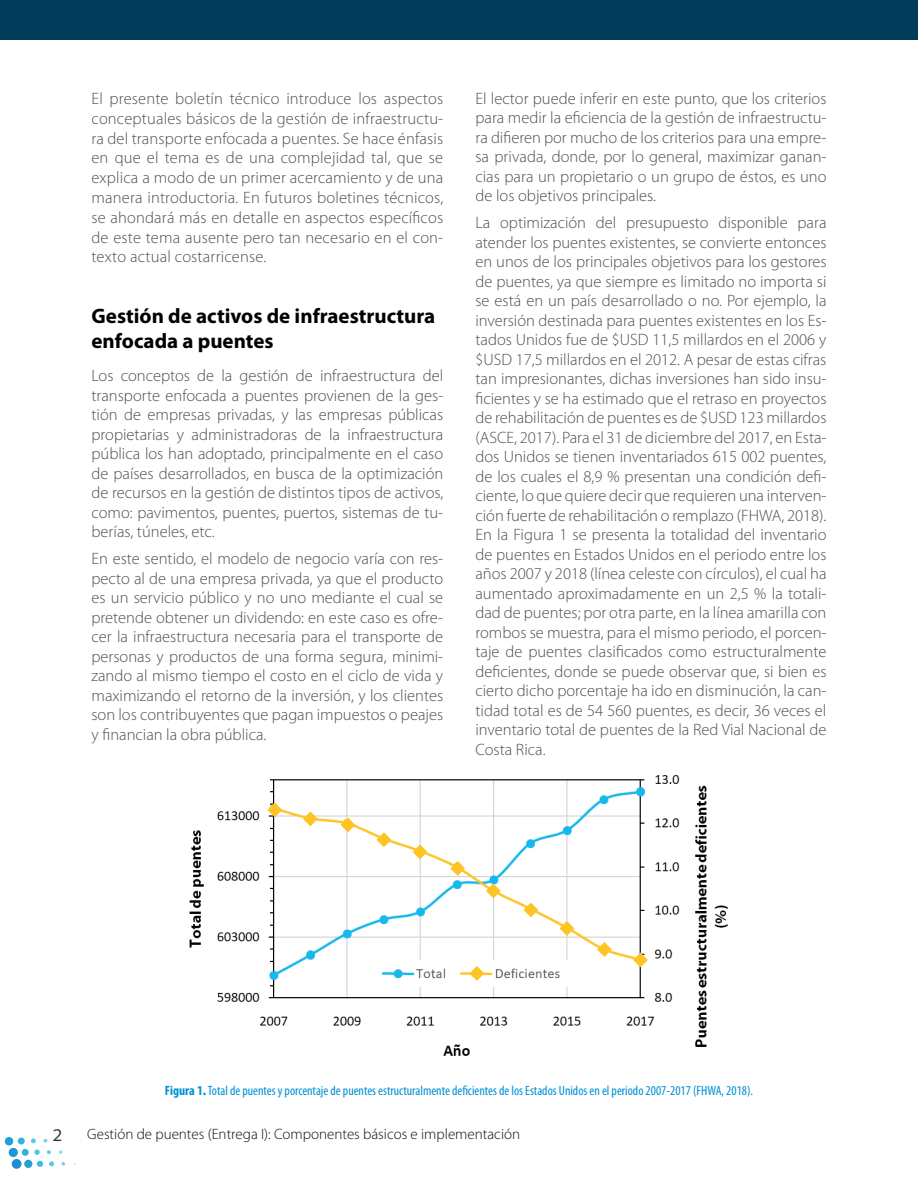
<style>
.page{position:relative;width:918px;height:1188px;background:#fff}
.page>*{position:absolute;margin:0;border:0;box-sizing:border-box;transform-origin:0 0}
.t1{font:700 21px/25.5px "Myriad Pro";color:#000001}
.t2{font:semi-expanded 18px "Myriad Pro";color:#3e3e3f}
.t3{font:300 16.5px/19.5px "Myriad Pro";color:#4e4f50;text-align:justify}
.t4{font:300 15px "Myriad Pro";color:#0b0e11}
.t5{font:condensed 13.5px "Myriad Pro";color:#008fd5}
.s1{font-weight:700}
.s2{font-weight:700;font-stretch:normal}
</style>
<div class="page">
<div style="left:5px;top:1137px;width:8px;height:9px;background:#1ca1d9;border-radius:50%"></div>
<div style="left:9px;top:1148px;width:9px;height:9px;background:#1e96d4;border-radius:50%"></div>
<div style="left:12px;top:1159px;width:10px;height:10px;background:#1c8fcf;border-radius:50%"></div>
<div style="left:18px;top:1138px;width:7px;height:7px;background:#2fb3dc;border-radius:50%"></div>
<div style="left:22px;top:1149px;width:7px;height:7px;background:#2fb3dc;border-radius:50%"></div>
<div style="left:24px;top:1160px;width:8px;height:8px;background:#26a1d3;border-radius:50%"></div>
<svg style="left:31px;top:1138px;width:5px;height:5px"></svg>
<svg style="left:34px;top:1150px;width:6px;height:5px"></svg>
<svg style="left:37px;top:1161px;width:6px;height:6px"></svg>
<svg style="left:44px;top:1139px;width:3px;height:4px"></svg>
<svg style="left:47px;top:1150px;width:4px;height:4px"></svg>
<svg style="left:49px;top:1161px;width:5px;height:5px"></svg>
<svg style="left:59px;top:1150px;width:3px;height:4px"></svg>
<svg style="left:61px;top:1162px;width:4px;height:4px"></svg>
<div style="left:0;top:0;width:918px;height:39px;background:#013d5a"></div>
<img style="left:189px;top:775px;width:539px;height:281px">
<svg style="left:267px;top:802px;width:15px;height:15px"></svg>
<svg style="left:303px;top:811px;width:15px;height:15px"></svg>
<svg style="left:340px;top:817px;width:15px;height:15px"></svg>
<svg style="left:376px;top:832px;width:15px;height:15px"></svg>
<svg style="left:412px;top:844px;width:15px;height:15px"></svg>
<svg style="left:450px;top:861px;width:15px;height:15px"></svg>
<svg style="left:486px;top:883px;width:15px;height:15px"></svg>
<svg style="left:524px;top:903px;width:14px;height:14px"></svg>
<svg style="left:560px;top:921px;width:14px;height:15px"></svg>
<svg style="left:597px;top:942px;width:15px;height:15px"></svg>
<svg style="left:470px;top:966px;width:14px;height:15px"></svg>
<svg style="left:633px;top:952px;width:15px;height:15px"></svg>
<p class="t3" style="left:91px;top:89px;width:353px">El presente boletín técnico introduce los aspectos conceptuales básicos de la gestión de infraestructu&shy;ra del transporte enfocada a puentes. Se hace énfasis en que el tema es de una complejidad tal, que se explica a modo de un primer acercamiento y de una manera introductoria. En futuros boletines técnicos, se ahondará más en detalle en aspectos específicos de este tema ausente pero tan necesario en el con&shy;texto actual costarricense.</p>
<p class="t1" style="left:92px;top:302px;width:345px">Gestión de activos de infraestructura enfocada a puentes</p>
<p class="t3" style="left:92px;top:366px;width:353px">Los conceptos de la gestión de infraestructura del transporte enfocada a puentes provienen de la ges&shy;tión de empresas privadas, y las empresas públicas propietarias y administradoras de la infraestructura pública los han adoptado, principalmente en el caso de países desarrollados, en busca de la optimización de recursos en la gestión de distintos tipos de activos, como: pavimentos, puentes, puertos, sistemas de tu&shy;berías, túneles, etc.</p>
<p class="t3" style="left:92px;top:549px;width:353px">En este sentido, el modelo de negocio varía con res&shy;pecto al de una empresa privada, ya que el producto es un servicio público y no uno mediante el cual se pretende obtener un dividendo: en este caso es ofre&shy;cer la infraestructura necesaria para el transporte de personas y productos de una forma segura, minimi&shy;zando al mismo tiempo el costo en el ciclo de vida y maximizando el retorno de la inversión, y los clientes son los contribuyentes que pagan impuestos o peajes y financian la obra pública.</p>
<p class="t3" style="left:476px;top:89px;width:353px">El lector puede inferir en este punto, que los criterios para medir la eficiencia de la gestión de infraestructu&shy;ra difieren por mucho de los criterios para una empre&shy;sa privada, donde, por lo general, maximizar ganan&shy;cias para un propietario o un grupo de éstos, es uno de los objetivos principales.</p>
<p class="t3" style="left:476px;top:213px;width:353px">La optimización del presupuesto disponible para atender los puentes existentes, se convierte entonces en unos de los principales objetivos para los gestores de puentes, ya que siempre es limitado no importa si se está en un país desarrollado o no. Por ejemplo, la inversión destinada para puentes existentes en los Es&shy;tados Unidos fue de $USD 11,5 millardos en el 2006 y $USD 17,5 millardos en el 2012. A pesar de estas cifras tan impresionantes, dichas inversiones han sido insu&shy;ficientes y se ha estimado que el retraso en proyectos de rehabilitación de puentes es de $USD 123 millardos (ASCE, 2017). Para el 31 de diciembre del 2017, en Esta&shy;dos Unidos se tienen inventariados 615 002 puentes, de los cuales el 8,9 % presentan una condición defi&shy;ciente, lo que quiere decir que requieren una interven&shy;ción fuerte de rehabilitación o remplazo (FHWA, 2018).<br>En la Figura 1 se presenta la totalidad del inventario de puentes en Estados Unidos en el periodo entre los años 2007 y 2018 (línea celeste con círculos), el cual ha aumentado aproximadamente en un 2,5 % la totali&shy;dad de puentes; por otra parte, en la línea amarilla con rombos se muestra, para el mismo periodo, el porcen&shy;taje de puentes clasificados como estructuralmente deficientes, donde se puede observar que, si bien es cierto dicho porcentaje ha ido en disminución, la can&shy;tidad total es de 54 560 puentes, es decir, 36 veces el inventario total de puentes de la Red Vial Nacional de Costa Rica.</p>
<p class="t5" style="left:165px;top:1083px;width:590px"><span class="s1">Figura 1</span><span class="s2">.</span> Total de puentes y porcentaje de puentes estructuralmente deficientes de los Estados Unidos en el periodo 2007-2017 (FHWA, 2018).</p>
<p class="t2" style="left:52px;top:1124px;width:12px">2</p>
<p class="t4" style="left:87px;top:1126px;width:434px">Gestión de puentes (Entrega I): Componentes básicos e implementación</p>
</div>
